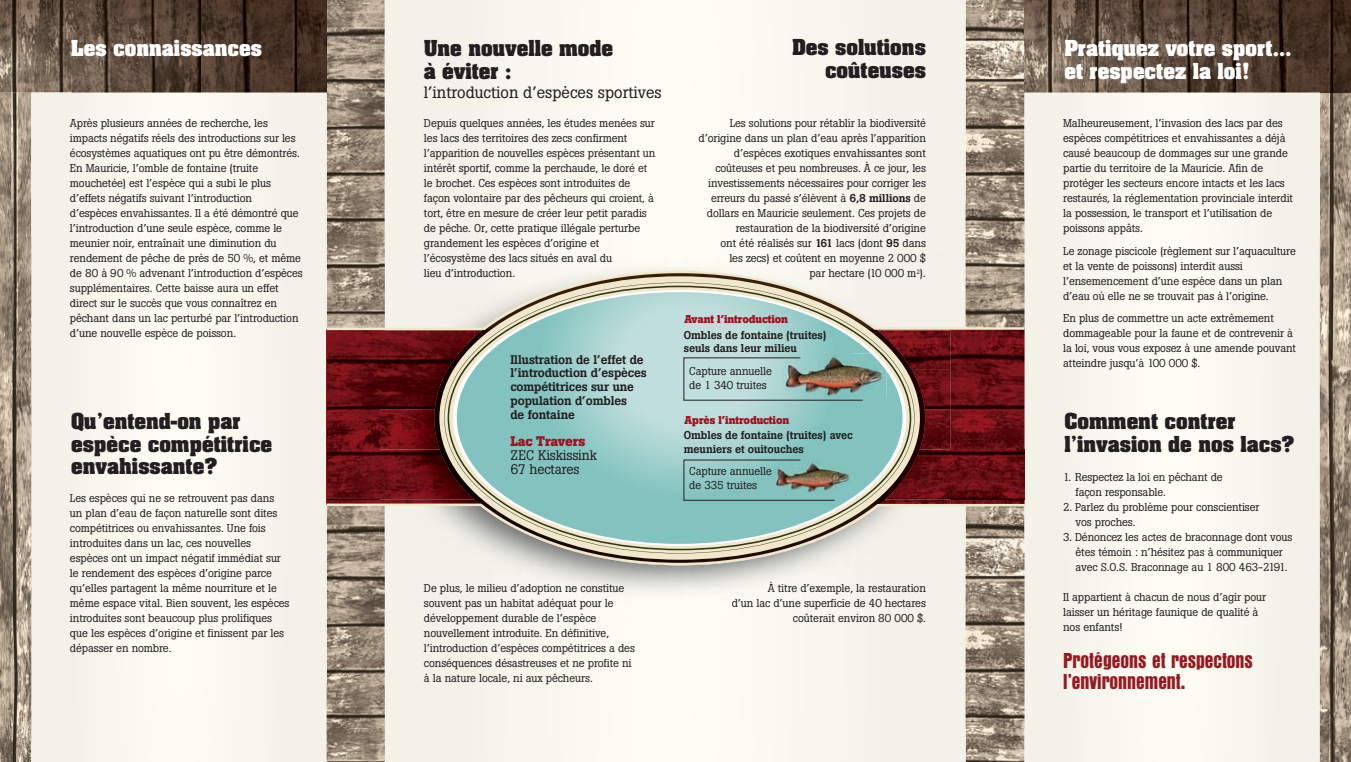
<style>
.page{position:relative;width:1351px;height:762px;background:#fff}
.page>*{position:absolute;margin:0;border:0;box-sizing:border-box;transform-origin:0 0}
.t1{font:22.5px/21.2px "Anzeigen Grotesk EF";color:#961a21}
.t2{font:700 18.75px/22.5px "Aachen";color:#231f20}
.t3{font:700 18.75px/22.5px "Aachen";color:#fff}
.t4{font:16.25px "Boton";color:#231f20}
.t5{font:13.75px/13.8px "Boton";letter-spacing:-.01em;color:#231f20}
.t6{font:700 13.75px "Boton";letter-spacing:-.01em;color:#9c1320}
.t7{font:500 12.5px/13.8px "Boton";letter-spacing:-.01em;color:#231f20}
.t8{font:11.25px/15px "Boton";letter-spacing:-.01em;color:#231f20}
.t9{font:500 11.25px/13.8px "Boton";letter-spacing:-.01em;color:#231f20}
.t10{font:700 11.25px "Boton";letter-spacing:-.01em;color:#9c1320}
.s1{font-weight:500}
</style>
<div class="page">
<img style="left:327px;top:506px;width:58px;height:256px">
<img style="left:965px;top:506px;width:59px;height:43px">
<img style="left:965px;top:549px;width:59px;height:213px">
<img style="left:327px;top:0;width:58px;height:200px">
<img style="left:965px;top:0;width:59px;height:200px">
<img style="left:327px;top:200px;width:58px;height:127px">
<img style="left:965px;top:200px;width:59px;height:127px">
<div style="left:385px;top:0;width:580px;height:327px;background:#f7f6ed"></div>
<div style="left:385px;top:506px;width:580px;height:256px;background:#f7f6ed"></div>
<img style="left:0;top:741px;width:31px;height:21px">
<img style="left:0;top:93px;width:31px;height:648px">
<svg style="left:326px;top:0;width:1px;height:92px"></svg>
<img style="left:0;top:0;width:326px;height:93px">
<img style="left:1319px;top:92px;width:31px;height:145px">
<img style="left:1319px;top:237px;width:31px;height:525px">
<img style="left:1024px;top:0;width:326px;height:92px">
<div style="left:31px;top:92px;width:295px;height:670px;background:#f7f6ed"></div>
<div style="left:1024px;top:92px;width:295px;height:670px;background:#f7f6ed"></div>
<img style="left:327px;top:499px;width:697px;height:5px">
<img style="left:327px;top:330px;width:52px;height:169px">
<img style="left:950px;top:330px;width:74px;height:169px">
<hr style="left:326px;top:329px;width:1px;height:176px;background:#96101d">
<svg style="left:1024px;top:329px;width:1px;height:176px"></svg>
<img style="left:379px;top:506px;width:6px;height:33px">
<img style="left:379px;top:539px;width:6px;height:70px">
<img style="left:379px;top:252px;width:6px;height:75px">
<div style="left:776px;top:252px;width:174px;height:75px;background:#f2f2ea"></div>
<div style="left:385px;top:252px;width:391px;height:38px;background:#f7f7ee"></div>
<div style="left:385px;top:290px;width:54px;height:37px;background:#f2f2ea"></div>
<div style="left:776px;top:506px;width:174px;height:103px;background:#f2f2ea"></div>
<div style="left:385px;top:506px;width:173px;height:103px;background:#f2f2ea"></div>
<img style="left:558px;top:565px;width:218px;height:44px">
<img style="left:379px;top:499px;width:571px;height:5px">
<img style="left:379px;top:330px;width:60px;height:79px">
<img style="left:919px;top:330px;width:31px;height:39px">
<img style="left:924px;top:369px;width:26px;height:40px">
<img style="left:379px;top:409px;width:55px;height:40px">
<img style="left:924px;top:409px;width:26px;height:40px">
<img style="left:379px;top:449px;width:55px;height:50px">
<img style="left:924px;top:449px;width:26px;height:50px">
<img style="left:919px;top:364px;width:5px;height:139px">
<img style="left:434px;top:364px;width:5px;height:139px">
<svg style="left:480px;top:271px;width:398px;height:294px;background:#cfccc1"></svg>
<svg style="left:439px;top:276px;width:480px;height:283px;background:#c3b6ab"></svg>
<svg style="left:444px;top:282px;width:470px;height:271px;background:#a8c6bf"></svg>
<hr style="left:326px;top:327px;width:159px;height:3px;background:#efe8cb">
<hr style="left:326px;top:503px;width:155px;height:3px;background:#efe8cb">
<hr style="left:874px;top:327px;width:150px;height:3px;background:#efe8cb">
<hr style="left:877px;top:504px;width:147px;height:2px;background:#efe8cb">
<img style="left:783px;top:353px;width:103px;height:44px">
<svg style="left:875px;top:353px;width:12px;height:13px"></svg>
<img style="left:683px;top:357px;width:180px;height:43px">
<img style="left:835px;top:460px;width:17px;height:33px">
<svg style="left:683px;top:459px;width:152px;height:41px;background:#83b0a9"></svg>
<h2 class="t3" style="left:71px;top:37px;width:192px">Les connaissances</h2>
<p class="t8" style="left:70px;top:116px;width:234px">Après plusieurs années de recherche, les impacts négatifs réels des introductions sur les écosystèmes aquatiques ont pu être démontrés.<br>En Mauricie, l’omble de fontaine (truite mouchetée) est l’espèce qui a subi le plus d’effets négatifs suivant l’introduction<br>d’espèces envahissantes. Il a été démontré que l’introduction d’une seule espèce, comme le meunier noir, entraînait une diminution du rendement de pêche de près de 50 %, et même de 80 à 90 % advenant l’introduction d’espèces supplémentaires. Cette baisse aura un effet direct sur le succès que vous connaîtrez en pêchant dans un lac perturbé par l’introduction d’une nouvelle espèce de poisson.</p>
<h2 class="t2" style="left:71px;top:409px;width:202px">Qu’entend-on par espèce compétitrice envahissante?</h2>
<p class="t8" style="left:70px;top:491px;width:221px">Les espèces qui ne se retrouvent pas dans un plan d’eau de façon naturelle sont dites compétitrices ou envahissantes. Une fois introduites dans un lac, ces nouvelles espèces ont un impact négatif immédiat sur le rendement des espèces d’origine parce qu’elles partagent la même nourriture et le même espace vital. Bien souvent, les espèces introduites sont beaucoup plus prolifiques que les espèces d’origine et finissent par les dépasser en nombre.</p>
<h2 class="t2" style="left:423px;top:37px;width:191px">Une nouvelle mode à éviter :</h2>
<h3 class="t4" style="left:423px;top:83px;width:239px">l’introduction d’espèces sportives</h3>
<p class="t8" style="left:424px;top:115px;width:233px">Depuis quelques années, les études menées sur les lacs des territoires des zecs confirment l’apparition de nouvelles espèces présentant un intérêt sportif, comme la perchaude, le doré et le brochet. Ces espèces sont introduites de façon volontaire par des pêcheurs qui croient, à tort, être en mesure de créer leur petit paradis de pêche. Or, cette pratique illégale perturbe grandement les espèces d’origine et l’écosystème des lacs situés en aval du<br>lieu d’introduction.</p>
<p class="t7" style="left:510px;top:352px;width:138px">Illustration de l’effet de l’introduction d’espèces compétitrices sur une population d’ombles<br>de fontaine</p>
<p class="t6" style="left:510px;top:433px;width:76px">Lac Travers</p>
<p class="t5" style="left:510px;top:448px;width:88px">ZEC Kiskissink<br>67 hectares</p>
<h2 class="t2" style="left:792px;top:35px;width:135px;text-align:right">Des solutions coûteuses</h2>
<p class="t8" style="left:698px;top:115px;width:229px;text-align:right">Les solutions pour rétablir la biodiversité d’origine dans un plan d’eau après l’apparition d’espèces exotiques envahissantes sont coûteuses et peu nombreuses. À ce jour, les investissements nécessaires pour corriger les erreurs du passé s’élèvent à <span class="s1">6,8 millions</span> de dollars en Mauricie seulement. Ces projets de restauration de la biodiversité d’origine<br>ont été réalisés sur <span class="s1">161</span> lacs (dont <span class="s1">95</span> dans<br>les zecs) et coûtent en moyenne 2 000 $<br>par hectare (10 000 m<sup>2</sup>).</p>
<p class="t10" style="left:684px;top:312px;width:105px">Avant l’introduction</p>
<p class="t9" style="left:683px;top:328px;width:144px">Ombles de fontaine (truites) seuls dans leur milieu</p>
<p class="t8" style="left:689px;top:364px;width:84px;line-height:13.8px">Capture annuelle de 1 340 truites</p>
<p class="t10" style="left:684px;top:414px;width:106px">Après l’introduction</p>
<p class="t9" style="left:683px;top:428px;width:170px">Ombles de fontaine (truites) avec meuniers et ouitouches</p>
<p class="t8" style="left:689px;top:464px;width:84px;line-height:13.8px">Capture annuelle de 335 truites</p>
<p class="t8" style="left:424px;top:580px;width:212px">De plus, le milieu d’adoption ne constitue souvent pas un habitat adéquat pour le développement durable de l’espèce nouvellement introduite. En définitive, l’introduction d’espèces compétitrices a des conséquences désastreuses et ne profite ni à la nature locale, ni aux pêcheurs.</p>
<p class="t8" style="left:731px;top:580px;width:196px;text-align:right">À titre d’exemple, la restauration<br>d’un lac d’une superficie de 40 hectares coûterait environ 80 000 $.</p>
<h2 class="t3" style="left:1064px;top:37px;width:229px">Pratiquez votre sport… et respectez la loi!</h2>
<p class="t8" style="left:1063px;top:116px;width:231px">Malheureusement, l’invasion des lacs par des espèces compétitrices et envahissantes a déjà causé beaucoup de dommages sur une grande partie du territoire de la Mauricie. Afin de protéger les secteurs encore intacts et les lacs restaurés, la réglementation provinciale interdit la possession, le transport et l’utilisation de poissons appâts.</p>
<p class="t8" style="left:1063px;top:243px;width:234px">Le zonage piscicole (règlement sur l’aquaculture et la vente de poissons) interdit aussi l’ensemencement d’une espèce dans un plan d’eau où elle ne se trouvait pas à l’origine.</p>
<p class="t8" style="left:1063px;top:311px;width:234px">En plus de commettre un acte extrêmement dommageable pour la faune et de contrevenir à la loi, vous vous exposez à une amende pouvant atteindre jusqu’à 100 000 $.</p>
<h2 class="t2" style="left:1064px;top:409px;width:232px">Comment contrer l’invasion de nos lacs?</h2>
<p class="t8" style="left:1075px;top:469px;width:149px;text-indent:-12px">1. Respectez la loi en pêchant de façon responsable.</p>
<p class="t8" style="left:1075px;top:499px;width:185px;text-indent:-12px">2. Parlez du problème pour conscientiser vos proches.</p>
<p class="t8" style="left:1075px;top:529px;width:218px;text-indent:-12px">3. Dénoncez les actes de braconnage dont vous êtes témoin : n’hésitez pas à communiquer avec S.O.S. Braconnage au 1 800 463-2191.</p>
<p class="t8" style="left:1063px;top:589px;width:204px">Il appartient à chacun de nous d’agir pour laisser un héritage faunique de qualité à nos enfants!</p>
<h1 class="t1" style="left:1063px;top:649px;width:191px">Protégeons et respectons l’environnement.</h1>
</div>
